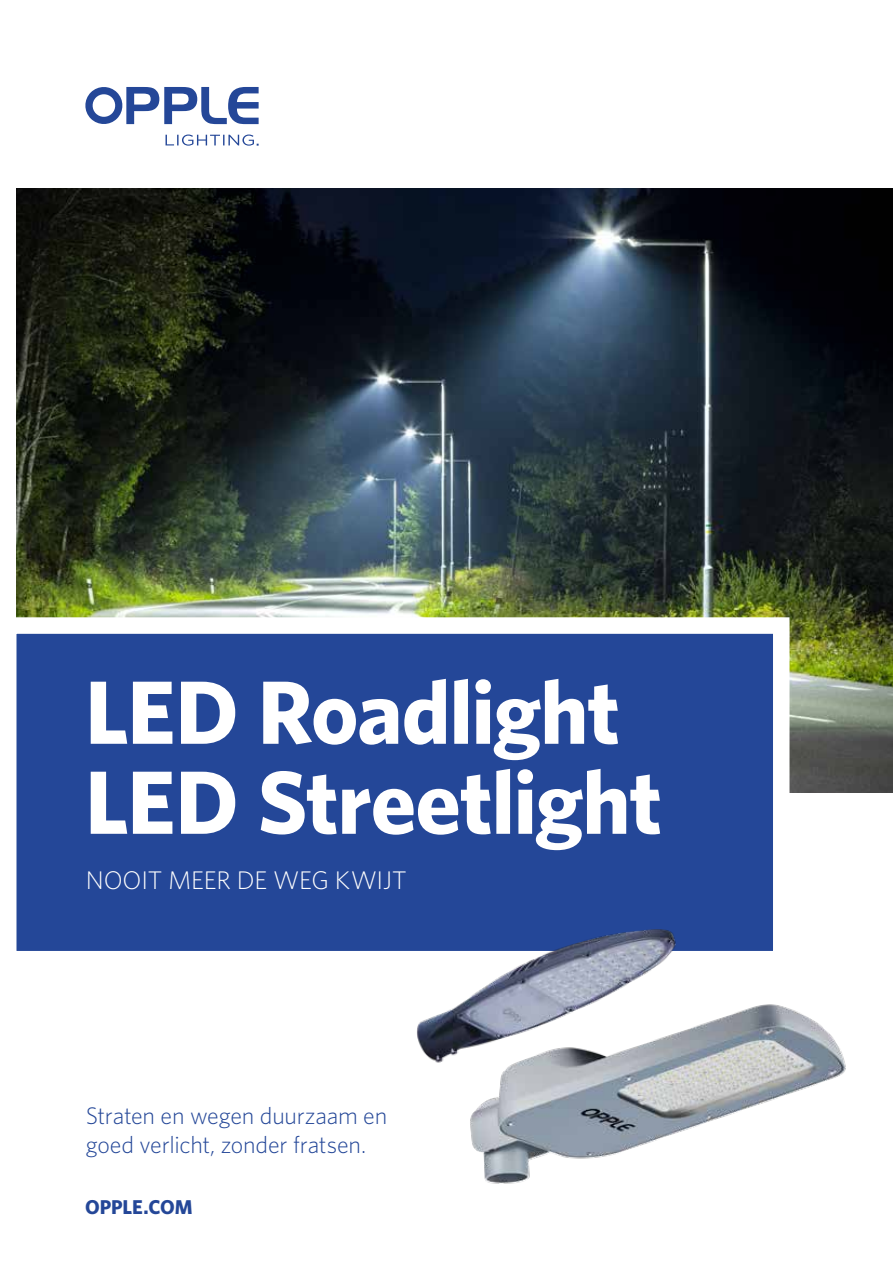
<style>
.page{position:relative;width:893px;height:1263px;background:#fff}
.page>*{position:absolute;margin:0;border:0;box-sizing:border-box;transform-origin:0 0}
.t1{font:700 90px/90px "Whitney";letter-spacing:-.015em;color:#fff}
.t2{font:300 25.5px "Whitney";letter-spacing:-.005em;color:#fff}
.t3{font:300 24px/28.8px "Whitney";letter-spacing:-.01em;color:#244798}
.t4{font:700 19.95px "Whitney";letter-spacing:-.005em;color:#244798}
</style>
<div class="page">
<img style="left:16px;top:189px;width:877px;height:603px">
<svg style="left:16px;top:609px;width:782px;height:342px;background:#38589e"></svg>
<img style="left:470px;top:945px;width:376px;height:239px">
<svg style="left:85px;top:87px;width:174px;height:59px"></svg>
<img style="left:401px;top:885px;width:282px;height:195px">
<h1 class="t1" style="left:85px;top:665px;width:578px">LED Roadlight<br>LED Streetlight</h1>
<p class="t2" style="left:86px;top:865px;width:322px">NOOIT MEER DE WEG KWIJT</p>
<p class="t3" style="left:86px;top:1101px;width:303px">Straten en wegen duurzaam en goed verlicht, zonder fratsen.</p>
<p class="t4" style="left:85px;top:1195px;width:109px">OPPLE.COM</p>
</div>
